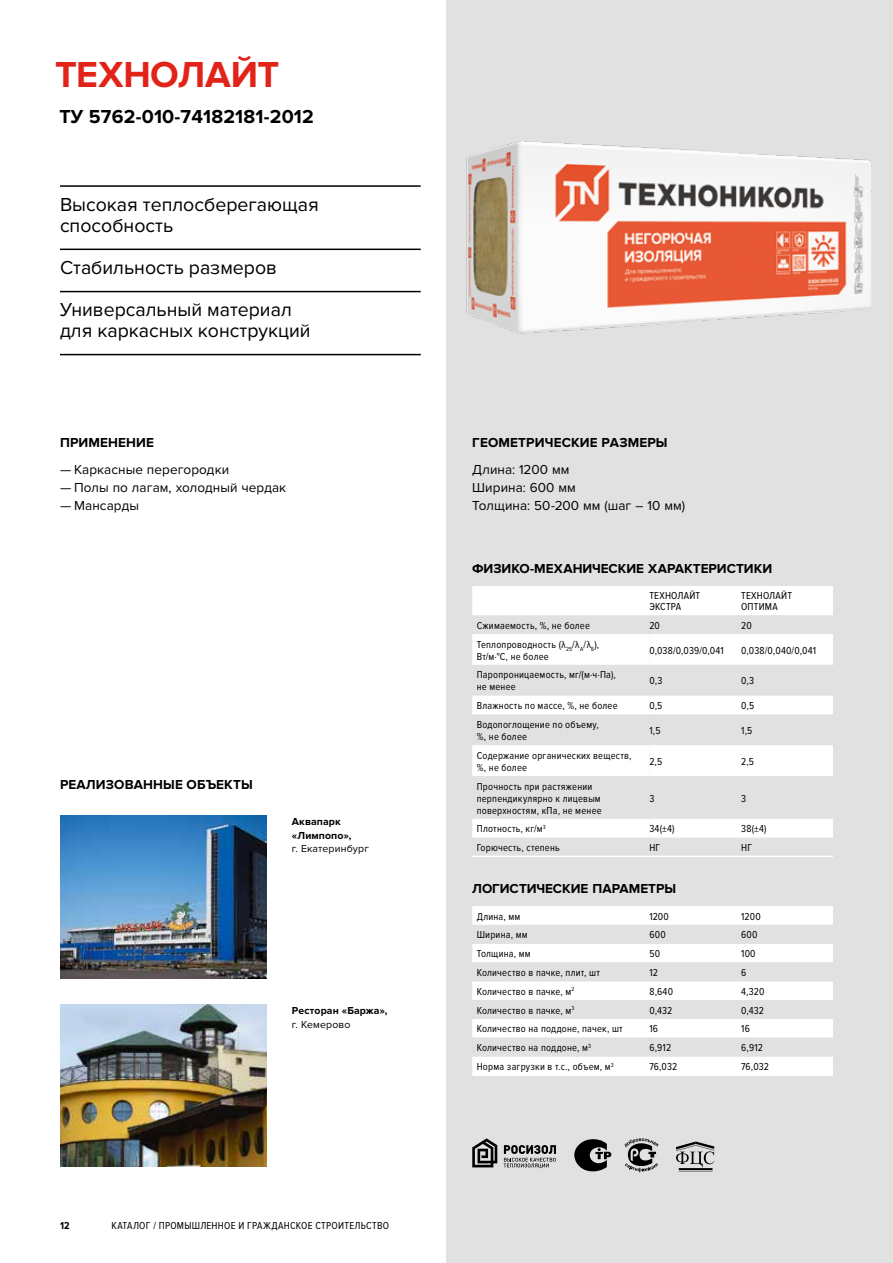
<style>
.page{position:relative;width:893px;height:1263px;background:#fff}
.page>*{position:absolute;margin:0;border:0;box-sizing:border-box;transform-origin:0 0}
.t1{font:700 37.5px "Proxima Nova";letter-spacing:-.01em;color:#e2231a}
.t2{font:19.5px/21px "Proxima Nova";color:#000}
.t3{font:700 19.5px "Proxima Nova";letter-spacing:.01em;color:#000}
.t4{font:13.5px/18px "Proxima Nova";letter-spacing:.005em;color:#000}
.t5{font:700 13.5px "Proxima Nova";letter-spacing:.01em;color:#000}
.t6{font:10.5px/12px "Proxima Nova Cond";letter-spacing:.02em;color:#000}
.t7{font:700 10.5px/13.5px "Proxima Nova";letter-spacing:.01em;color:#000}
.t8{font:10.5px "Proxima Nova";letter-spacing:.015em;color:#000}
.t9{font:700 10.5px "Proxima Nova Cond";color:#000}
</style>
<div class="page">
<div style="left:446px;top:0;width:447px;height:1263px;background:#e1e1e1"></div>
<hr style="left:60px;top:185px;width:361px;height:2px;background:#000">
<hr style="left:60px;top:249px;width:361px;height:1px;background:#000">
<hr style="left:60px;top:291px;width:361px;height:1px;background:#000">
<hr style="left:60px;top:354px;width:361px;height:1px;background:#000">
<img style="left:60px;top:816px;width:206px;height:162px">
<img style="left:60px;top:1005px;width:206px;height:162px">
<svg style="left:472px;top:1138px;width:25px;height:29px"></svg>
<svg style="left:504px;top:1145px;width:52px;height:23px"></svg>
<svg style="left:574px;top:1139px;width:37px;height:32px"></svg>
<svg style="left:624px;top:1138px;width:35px;height:34px"></svg>
<svg style="left:472px;top:586px;width:361px;height:252px;fill:#fff"></svg>
<svg style="left:649px;top:634px;width:184px;height:204px"></svg>
<hr style="left:472px;top:856px;width:177px;height:1px;background:#fff">
<hr style="left:649px;top:856px;width:92px;height:1px;background:#fff">
<hr style="left:741px;top:856px;width:92px;height:1px;background:#fff">
<div style="left:472px;top:906px;width:361px;height:168px;background:#fff"></div>
<svg style="left:472px;top:925px;width:361px;height:131px"></svg>
<hr style="left:472px;top:1074px;width:177px;height:2px;background:#fff">
<hr style="left:649px;top:1074px;width:92px;height:2px;background:#fff">
<hr style="left:741px;top:1074px;width:92px;height:2px;background:#fff">
<hr style="left:679px;top:1171px;width:33px;height:1px;background:#000">
<hr style="left:679px;top:1168px;width:33px;height:2px;background:#000">
<svg style="left:676px;top:1141px;width:38px;height:26px"></svg>
<img style="left:466px;top:141px;width:406px;height:193px">
<h1 class="t1" style="left:55px;top:53px;width:226px">ТЕХНОЛАЙТ</h1>
<h2 class="t3" style="left:59px;top:105px;width:256px">ТУ 5762-010-74182181-2012</h2>
<h2 class="t2" style="left:60px;top:194px;width:260px">Высокая теплосберегающая способность</h2>
<h2 class="t2" style="left:60px;top:247px;width:233px;line-height:42.3px">Стабильность размеров<br>Универсальный материал</h2>
<h2 class="t2" style="left:60px;top:321px;width:252px">для каркасных конструкций</h2>
<p class="t5" style="left:60px;top:435px;width:96px">ПРИМЕНЕНИЕ</p>
<p class="t4" style="left:60px;top:461px;width:171px">— Каркасные перегородки</p>
<p class="t4" style="left:60px;top:479px;width:228px">— Полы по лагам, холодный чердак</p>
<p class="t4" style="left:60px;top:497px;width:81px">— Мансарды</p>
<p class="t5" style="left:60px;top:777px;width:194px">РЕАЛИЗОВАННЫЕ ОБЪЕКТЫ</p>
<p class="t7" style="left:292px;top:815px;width:61px">Аквапарк «Лимпопо»,</p>
<p class="t8" style="left:292px;top:842px;width:79px">г. Екатеринбург</p>
<p class="t7" style="left:292px;top:1004px;width:97px">Ресторан «Баржа»,</p>
<p class="t8" style="left:292px;top:1018px;width:60px">г. Кемерово</p>
<p class="t9" style="left:60px;top:1219px;width:11px">12</p>
<p class="t6" style="left:112px;top:1220px;width:279px">КАТАЛОГ / ПРОМЫШЛЕННОЕ И ГРАЖДАНСКОЕ СТРОИТЕЛЬСТВО</p>
<p class="t5" style="left:472px;top:435px;width:197px">ГЕОМЕТРИЧЕСКИЕ РАЗМЕРЫ</p>
<p class="t4" style="left:472px;top:461px;width:214px">Длина: 1200 мм<br>Ширина: 600 мм<br>Толщина: 50-200 мм (шаг – 10 мм)</p>
<p class="t5" style="left:472px;top:561px;width:301px">ФИЗИКО-МЕХАНИЧЕСКИЕ ХАРАКТЕРИСТИКИ</p>
<p class="t6" style="left:649px;top:591px;width:52px;line-height:10.5px">ТЕХНОЛАЙТ<br>ЭКСТРА</p>
<p class="t6" style="left:741px;top:591px;width:52px;line-height:10.5px">ТЕХНОЛАЙТ<br>ОПТИМА</p>
<p class="t6" style="left:477px;top:619px;width:115px">Сжимаемость, %, не более</p>
<p class="t6" style="left:649px;top:619px;width:12px">20</p>
<p class="t6" style="left:741px;top:619px;width:12px">20</p>
<p class="t6" style="left:477px;top:638px;width:124px">Теплопроводность (λ<sub>25</sub>/λ<sub>А</sub>/λ<sub>Б</sub>),<br>Вт/м∙°С, не более</p>
<p class="t6" style="left:649px;top:644px;width:76px">0,038/0,039/0,041</p>
<p class="t6" style="left:741px;top:644px;width:76px">0,038/0,040/0,041</p>
<p class="t6" style="left:477px;top:669px;width:141px">Паропроницаемость, мг/(м∙ч∙Па), не менее</p>
<p class="t6" style="left:649px;top:675px;width:14px">0,3</p>
<p class="t6" style="left:741px;top:675px;width:14px">0,3</p>
<p class="t6" style="left:477px;top:700px;width:142px">Влажность по массе, %, не более</p>
<p class="t6" style="left:649px;top:700px;width:15px">0,5</p>
<p class="t6" style="left:741px;top:700px;width:15px">0,5</p>
<p class="t6" style="left:477px;top:719px;width:124px">Водопоглощение по объему, %, не более</p>
<p class="t6" style="left:649px;top:725px;width:13px">1,5</p>
<p class="t6" style="left:741px;top:725px;width:13px">1,5</p>
<p class="t6" style="left:477px;top:749px;width:156px">Содержание органических веществ, %, не более</p>
<p class="t6" style="left:649px;top:755px;width:14px">2,5</p>
<p class="t6" style="left:741px;top:755px;width:14px">2,5</p>
<p class="t6" style="left:477px;top:780px;width:126px">Прочность при растяжении перпендикулярно к лицевым поверхностям, кПа, не менее</p>
<p class="t6" style="left:649px;top:792px;width:6px">3</p>
<p class="t6" style="left:741px;top:792px;width:6px">3</p>
<p class="t6" style="left:477px;top:823px;width:70px">Плотность, кг/м<sup>3</sup></p>
<p class="t6" style="left:649px;top:823px;width:27px">34(±4)</p>
<p class="t6" style="left:741px;top:823px;width:27px">38(±4)</p>
<p class="t6" style="left:477px;top:842px;width:85px">Горючесть, степень</p>
<p class="t6" style="left:649px;top:842px;width:12px">НГ</p>
<p class="t6" style="left:741px;top:842px;width:12px">НГ</p>
<p class="t5" style="left:472px;top:881px;width:205px">ЛОГИСТИЧЕСКИЕ ПАРАМЕТРЫ</p>
<p class="t6" style="left:477px;top:910px;width:45px">Длина, мм</p>
<p class="t6" style="left:649px;top:910px;width:21px">1200</p>
<p class="t6" style="left:741px;top:910px;width:21px">1200</p>
<p class="t6" style="left:477px;top:929px;width:52px">Ширина, мм</p>
<p class="t6" style="left:649px;top:929px;width:18px">600</p>
<p class="t6" style="left:741px;top:929px;width:18px">600</p>
<p class="t6" style="left:477px;top:948px;width:56px">Толщина, мм</p>
<p class="t6" style="left:649px;top:948px;width:12px">50</p>
<p class="t6" style="left:741px;top:948px;width:16px">100</p>
<p class="t6" style="left:477px;top:967px;width:125px">Количество в пачке, плит, шт</p>
<p class="t6" style="left:649px;top:967px;width:10px">12</p>
<p class="t6" style="left:741px;top:967px;width:7px">6</p>
<p class="t6" style="left:477px;top:985px;width:99px">Количество в пачке, м<sup>2</sup></p>
<p class="t6" style="left:649px;top:985px;width:25px">8,640</p>
<p class="t6" style="left:741px;top:985px;width:25px">4,320</p>
<p class="t6" style="left:477px;top:1004px;width:99px">Количество в пачке, м<sup>3</sup></p>
<p class="t6" style="left:649px;top:1004px;width:24px">0,432</p>
<p class="t6" style="left:741px;top:1004px;width:24px">0,432</p>
<p class="t6" style="left:477px;top:1023px;width:148px">Количество на поддоне, пачек, шт</p>
<p class="t6" style="left:649px;top:1023px;width:10px">16</p>
<p class="t6" style="left:741px;top:1023px;width:10px">16</p>
<p class="t6" style="left:477px;top:1042px;width:116px">Количество на поддоне, м<sup>3</sup></p>
<p class="t6" style="left:649px;top:1042px;width:23px">6,912</p>
<p class="t6" style="left:741px;top:1042px;width:23px">6,912</p>
<p class="t6" style="left:477px;top:1061px;width:138px">Норма загрузки в т.с., объем, м<sup>3</sup></p>
<p class="t6" style="left:649px;top:1061px;width:29px">76,032</p>
<p class="t6" style="left:741px;top:1061px;width:29px">76,032</p>
</div>
